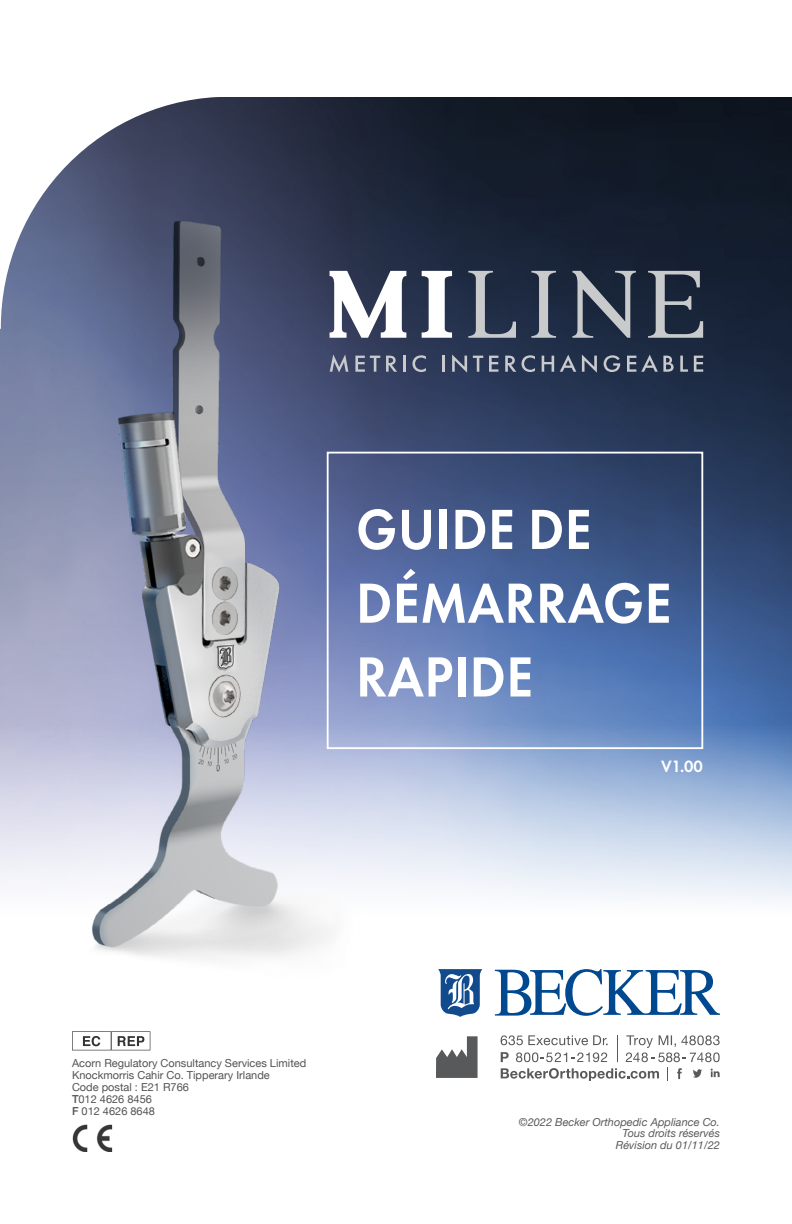
<style>
.page{position:relative;width:792px;height:1224px;background:#fff}
.page>*{position:absolute;margin:0;border:0;box-sizing:border-box;transform-origin:0 0}
.t1{font:600 58.6px/73.8px "Futura PT";letter-spacing:.01em;color:#fff;scale:.92 1}
.t2{font:600 17px "Futura PT";color:#fff}
.t3{font:11px/12px "Helvetica Neue";color:#515254}
.t4{font:italic 11px/11.4px "Helvetica Neue";color:#58595b;text-align:right}
.s1{font-weight:500}
</style>
<div class="page">
<img style="left:0;top:98px;width:792px;height:626px">
<svg style="left:468px;top:271px;width:48px;height:67px;background:#4c5668"></svg>
<svg style="left:531px;top:271px;width:25px;height:67px;background:#646c7a"></svg>
<svg style="left:572px;top:271px;width:64px;height:67px;background:#545d6c"></svg>
<svg style="left:648px;top:271px;width:55px;height:67px;background:#515a68"></svg>
<svg style="left:422px;top:271px;width:30px;height:67px"></svg>
<svg style="left:384px;top:271px;width:22px;height:67px"></svg>
<svg style="left:386px;top:356px;width:11px;height:16px"></svg>
<hr style="left:403px;top:356px;width:3px;height:16px;background:#c9cacc">
<svg style="left:412px;top:355px;width:14px;height:17px"></svg>
<hr style="left:442px;top:356px;width:3px;height:16px;background:#c9cacc">
<svg style="left:452px;top:355px;width:15px;height:18px"></svg>
<svg style="left:473px;top:356px;width:10px;height:16px"></svg>
<svg style="left:489px;top:356px;width:9px;height:16px"></svg>
<svg style="left:505px;top:356px;width:11px;height:16px"></svg>
<svg style="left:522px;top:355px;width:13px;height:17px"></svg>
<svg style="left:542px;top:356px;width:12px;height:16px"></svg>
<svg style="left:560px;top:355px;width:16px;height:17px"></svg>
<svg style="left:582px;top:355px;width:15px;height:18px"></svg>
<svg style="left:604px;top:355px;width:16px;height:17px"></svg>
<svg style="left:627px;top:355px;width:47px;height:17px"></svg>
<svg style="left:680px;top:356px;width:8px;height:16px"></svg>
<svg style="left:694px;top:356px;width:9px;height:16px"></svg>
<svg style="left:0;top:724px;width:792px;height:336px"></svg>
<img style="left:72px;top:211px;width:312px;height:781px">
<div style="left:327px;top:452px;width:376px;height:297px;border:2px solid #fff"></div>
<svg style="left:0;top:97px;width:229px;height:232px"></svg>
<svg style="left:72px;top:1031px;width:78px;height:19px"></svg>
<img style="left:72px;top:1124px;width:41px;height:28px">
<svg style="left:495px;top:969px;width:225px;height:47px"></svg>
<svg style="left:438px;top:969px;width:44px;height:48px"></svg>
<svg style="left:436px;top:1036px;width:42px;height:42px"></svg>
<svg style="left:501px;top:1035px;width:219px;height:46px"></svg>
<h1 class="t1" style="left:356px;top:492px;width:344px">GUIDE DE<br>DÉMARRAGE<br>RAPIDE</h1>
<h2 class="t2" style="left:661px;top:756px;width:43px">V1.00</h2>
<p class="t3" style="left:72px;top:1057px;width:236px">Acorn Regulatory Consultancy Services Limited<br>Knockmorris Cahir Co. Tipperary Irlande<br>Code postal : E21 R766<br><span class="s1">T</span>012 4626 8456<br><span class="s1">F</span> 012 4626 8648</p>
<p class="t4" style="left:519px;top:1117px;width:203px">©2022 Becker Orthopedic Appliance Co.<br>Tous droits réservés<br>Révision du 01/11/22</p>
</div>
